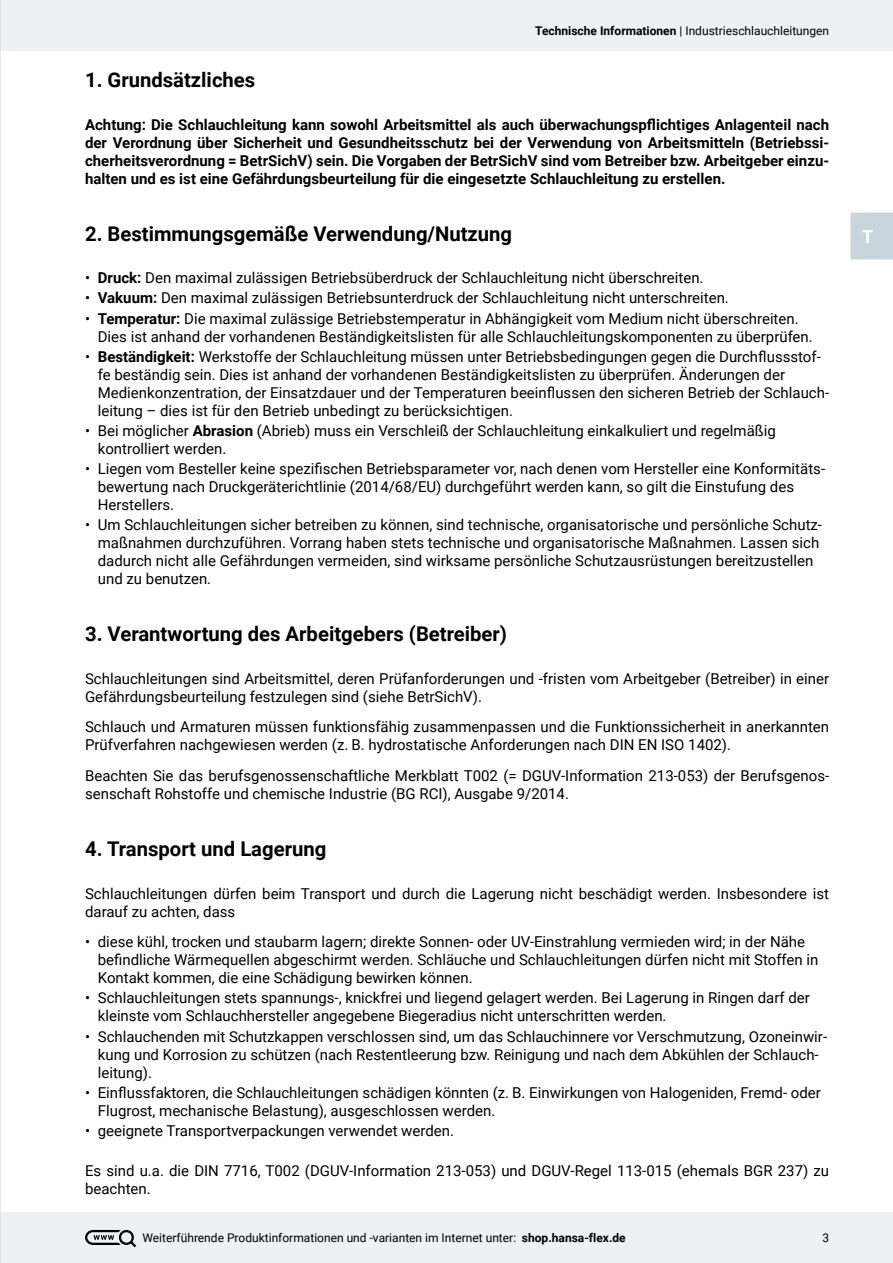
<style>
.page{position:relative;width:893px;height:1263px;background:#fff}
.page>*{position:absolute;margin:0;border:0;box-sizing:border-box;transform-origin:0 0}
.t1{font:700 20.25px "Roboto";color:#000}
.t2{font:700 18px "Roboto";color:#fff}
.t3{font:15px/18px "Roboto";color:#000}
.t4{font:700 15px/18px "Roboto";color:#000;text-align:justify}
.t5{font:12px "Roboto";color:#000}
.s1{font-weight:700}
</style>
<div class="page">
<div style="left:0;top:0;width:893px;height:51px;background:#ecf1f4"></div>
<div style="left:0;top:1212px;width:893px;height:51px;background:#ecf1f4"></div>
<svg style="left:85px;top:1230px;width:52px;height:18px"></svg>
<div style="left:850px;top:212px;width:43px;height:48px;background:#c8d5dd"></div>
<hr style="left:0;top:0;width:1px;height:1263px;background:#c8d5dd">
<p class="t5" style="left:535px;top:22px;width:296px"><span class="s1">Technische Informationen</span> | Industrieschlauchleitungen</p>
<h1 class="t1" style="left:85px;top:66px;width:172px">1. Grundsätzliches</h1>
<p class="t4" style="left:85px;top:115px;width:746px">Achtung: Die Schlauchleitung kann sowohl Arbeitsmittel als auch überwachungspflichtiges Anlagenteil nach der Verordnung über Sicherheit und Gesundheitsschutz bei der Verwendung von Arbeitsmitteln (Betriebssi&shy;cherheitsverordnung = BetrSichV) sein. Die Vorgaben der BetrSichV sind vom Betreiber bzw. Arbeitgeber einzu&shy;halten und es ist eine Gefährdungsbeurteilung für die eingesetzte Schlauchleitung zu erstellen.</p>
<h1 class="t1" style="left:85px;top:220px;width:429px">2. Bestimmungsgemäße Verwendung/Nutzung</h1>
<p class="t3" style="left:85px;top:268px;width:620px">• <span class="s1">Druck:</span> Den maximal zulässigen Betriebsüberdruck der Schlauchleitung nicht überschreiten.</p>
<p class="t3" style="left:85px;top:288px;width:645px">• <span class="s1">Vakuum:</span> Den maximal zulässigen Betriebsunterdruck der Schlauchleitung nicht unterschreiten.</p>
<p class="t3" style="left:98px;top:309px;width:716px;text-indent:-13px">• <span class="s1">Temperatur:</span> Die maximal zulässige Betriebstemperatur in Abhängigkeit vom Medium nicht überschreiten.<br>Dies ist anhand der vorhandenen Beständigkeitslisten für alle Schlauchleitungskomponenten zu überprüfen.</p>
<p class="t3" style="left:98px;top:347px;width:733px;text-indent:-13px">• <span class="s1">Beständigkeit:</span> Werkstoffe der Schlauchleitung müssen unter Betriebsbedingungen gegen die Durchflussstof&shy;fe beständig sein. Dies ist anhand der vorhandenen Beständigkeitslisten zu überprüfen. Änderungen der Medienkonzentration, der Einsatzdauer und der Temperaturen beeinflussen den sicheren Betrieb der Schlauch&shy;leitung – dies ist für den Betrieb unbedingt zu berücksichtigen.</p>
<p class="t3" style="left:98px;top:421px;width:680px;text-indent:-13px">• Bei möglicher <span class="s1">Abrasion</span> (Abrieb) muss ein Verschleiß der Schlauchleitung einkalkuliert und regelmäßig kontrolliert werden.</p>
<p class="t3" style="left:98px;top:459px;width:729px;text-indent:-13px">• Liegen vom Besteller keine spezifischen Betriebsparameter vor, nach denen vom Hersteller eine Konformitäts&shy;bewertung nach Druckgeräterichtlinie (2014/68/EU) durchgeführt werden kann, so gilt die Einstufung des<br>Herstellers.</p>
<p class="t3" style="left:98px;top:515px;width:726px;text-indent:-13px">• Um Schlauchleitungen sicher betreiben zu können, sind technische, organisatorische und persönliche Schutz&shy;maßnahmen durchzuführen. Vorrang haben stets technische und organisatorische Maßnahmen. Lassen sich dadurch nicht alle Gefährdungen vermeiden, sind wirksame persönliche Schutzausrüstungen bereitzustellen und zu benutzen.</p>
<h1 class="t1" style="left:85px;top:620px;width:424px">3. Verantwortung des Arbeitgebers (Betreiber)</h1>
<p class="t3" style="left:85px;top:669px;width:746px">Schlauchleitungen sind Arbeitsmittel, deren Prüfanforderungen und -fristen vom Arbeitgeber (Betreiber) in einer<br>Gefährdungsbeurteilung festzulegen sind (siehe BetrSichV).</p>
<p class="t3" style="left:85px;top:717px;width:746px">Schlauch und Armaturen müssen funktionsfähig zusammenpassen und die Funktionssicherheit in anerkannten<br>Prüfverfahren nachgewiesen werden (z. B. hydrostatische Anforderungen nach DIN EN ISO 1402).</p>
<p class="t3" style="left:85px;top:766px;width:746px">Beachten Sie das berufsgenossenschaftliche Merkblatt T002 (= DGUV-Information 213-053) der Berufsgenos&shy;senschaft Rohstoffe und chemische Industrie (BG RCI), Ausgabe 9/2014.</p>
<h1 class="t1" style="left:85px;top:835px;width:243px">4. Transport und Lagerung</h1>
<p class="t3" style="left:85px;top:884px;width:746px">Schlauchleitungen dürfen beim Transport und durch die Lagerung nicht beschädigt werden. Insbesondere ist darauf zu achten, dass</p>
<p class="t3" style="left:98px;top:932px;width:722px;text-indent:-13px">• diese kühl, trocken und staubarm lagern; direkte Sonnen- oder UV-Einstrahlung vermieden wird; in der Nähe befindliche Wärmequellen abgeschirmt werden. Schläuche und Schlauchleitungen dürfen nicht mit Stoffen in<br>Kontakt kommen, die eine Schädigung bewirken können.</p>
<p class="t3" style="left:98px;top:988px;width:714px;text-indent:-13px">• Schlauchleitungen stets spannungs-, knickfrei und liegend gelagert werden. Bei Lagerung in Ringen darf der kleinste vom Schlauchhersteller angegebene Biegeradius nicht unterschritten werden.</p>
<p class="t3" style="left:98px;top:1027px;width:731px;text-indent:-13px">• Schlauchenden mit Schutzkappen verschlossen sind, um das Schlauchinnere vor Verschmutzung, Ozoneinwir&shy;kung und Korrosion zu schützen (nach Restentleerung bzw. Reinigung und nach dem Abkühlen der Schlauch&shy;leitung).</p>
<p class="t3" style="left:98px;top:1083px;width:725px;text-indent:-13px">• Einflussfaktoren, die Schlauchleitungen schädigen könnten (z. B. Einwirkungen von Halogeniden, Fremd- oder<br>Flugrost, mechanische Belastung), ausgeschlossen werden.</p>
<p class="t3" style="left:85px;top:1121px;width:371px">• geeignete Transportverpackungen verwendet werden.</p>
<p class="t3" style="left:85px;top:1161px;width:746px">Es sind u.a. die DIN 7716, T002 (DGUV-Information 213-053) und DGUV-Regel 113-015 (ehemals BGR 237) zu beachten.</p>
<p class="t5" style="left:142px;top:1229px;width:485px">Weiterführende Produktinformationen und -varianten im Internet unter: <span class="s1">shop.hansa-flex.de</span></p>
<p class="t5" style="left:822px;top:1229px;width:8px">3</p>
<p class="t2" style="left:862px;top:224px;width:13px">T</p>
</div>
